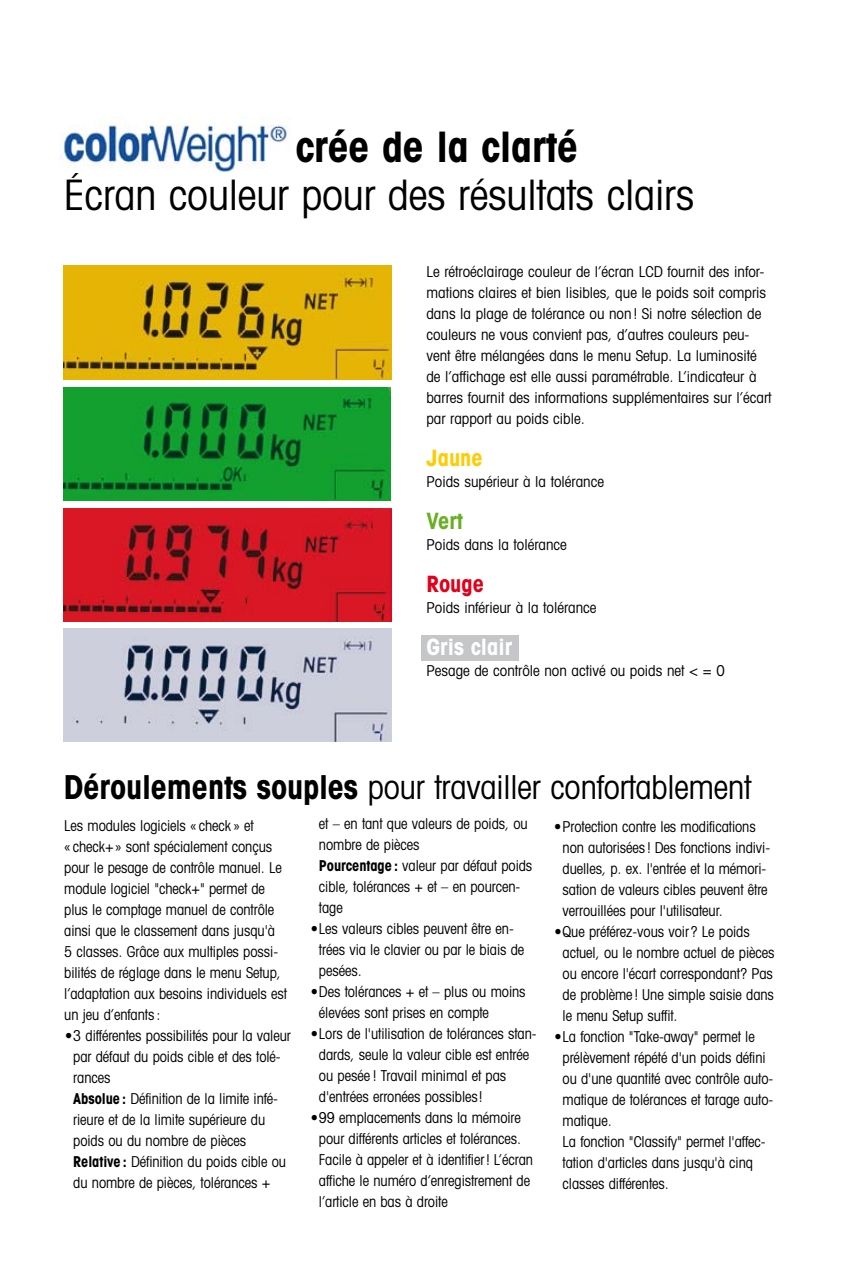
<style>
.page{position:relative;width:851px;height:1263px;background:#fff}
.page>*{position:absolute;margin:0;border:0;box-sizing:border-box;transform-origin:0 0}
.t1{font:condensed 42px "Avant Garde";letter-spacing:-.005em;color:#000}
.t2{font:700 condensed 42px "Avant Garde";letter-spacing:-.005em;color:#000}
.t3{font:condensed 33px "Avant Garde";letter-spacing:-.005em;color:#000}
.t4{font:700 condensed 22.5px "Avant Garde";color:#fff}
.t5{font:700 condensed 22.5px "Avant Garde";color:#fecc00}
.t6{font:700 condensed 22.5px "Avant Garde";color:#e2001a}
.t7{font:700 condensed 22.5px "Avant Garde";color:#69af23}
.t8{font:condensed 15px/21px "Avant Garde";letter-spacing:-.005em;color:#000;scale:.96 1}
.t9{font:condensed 15px/21px "Avant Garde";letter-spacing:-.005em;color:#000}
.s1{font-weight:700}
</style>
<div class="page">
<div style="left:421px;top:635px;width:97px;height:25px;background:#c5c6c8"></div>
<img style="left:64px;top:266px;width:327px;height:113px">
<img style="left:64px;top:387px;width:327px;height:113px">
<img style="left:64px;top:508px;width:327px;height:114px">
<img style="left:64px;top:628px;width:327px;height:114px">
<img style="left:61px;top:122px;width:227px;height:51px">
<h1 class="t2" style="left:295px;top:120px;width:284px">crée de la clarté</h1>
<h1 class="t1" style="left:64px;top:169px;width:632px">Écran couleur pour des résultats clairs</h1>
<p class="t9" style="left:426px;top:261px;width:346px">Le rétroéclairage couleur de l’écran LCD fournit des infor&shy;mations claires et bien lisibles, que le poids soit compris dans la plage de tolérance ou non ! Si notre sélection de couleurs ne vous convient pas, d’autres couleurs peu&shy;vent être mélangées dans le menu Setup. La luminosité de l’affichage est elle aussi paramétrable. L’indicateur à barres fournit des informations supplémentaires sur l’écart par rapport au poids cible.</p>
<h3 class="t5" style="left:426px;top:444px;width:58px">Jaune</h3>
<p class="t9" style="left:426px;top:471px;width:179px">Poids supérieur à la tolérance</p>
<h3 class="t7" style="left:426px;top:507px;width:38px">Vert</h3>
<p class="t9" style="left:426px;top:534px;width:142px">Poids dans la tolérance</p>
<h3 class="t6" style="left:426px;top:570px;width:59px">Rouge</h3>
<p class="t9" style="left:426px;top:597px;width:171px">Poids inférieur à la tolérance</p>
<h3 class="t4" style="left:426px;top:633px;width:87px">Gris clair</h3>
<p class="t9" style="left:426px;top:660px;width:299px">Pesage de contrôle non activé ou poids net &lt; = 0</p>
<h2 class="t3" style="left:64px;top:766px;width:688px"><span class="s1">Déroulements souples</span> pour travailler confortablement</h2>
<p class="t8" style="left:64px;top:815px;width:234px">Les modules logiciels « check » et<br>« check+» sont spécialement conçus pour le pesage de contrôle manuel. Le module logiciel "check+" permet de plus le comptage manuel de contrôle ainsi que le classement dans jusqu'à<br>5 classes. Grâce aux multiples possi&shy;bilités de réglage dans le menu Setup, l’adaptation aux besoins individuels est un jeu d’enfants :</p>
<p class="t8" style="left:73px;top:1025px;width:228px;text-indent:-8px">•3 différentes possibilités pour la valeur par défaut du poids cible et des tolé&shy;rances<br><span class="s1">Absolue :</span> Définition de la limite infé&shy;rieure et de la limite supérieure du poids ou du nombre de pièces<br><span class="s1">Relative :</span> Définition du poids cible ou du nombre de pièces, tolérances +</p>
<p class="t8" style="left:319px;top:813px;width:224px">et – en tant que valeurs de poids, ou nombre de pièces<br><span class="s1">Pourcentage :</span> valeur par défaut poids cible, tolérances + et – en pourcen&shy;tage</p>
<p class="t8" style="left:319px;top:918px;width:215px;text-indent:-8px">•Les valeurs cibles peuvent être en&shy;trées via le clavier ou par le biais de pesées.</p>
<p class="t8" style="left:319px;top:981px;width:217px;text-indent:-8px">•Des tolérances + et – plus ou moins élevées sont prises en compte</p>
<p class="t8" style="left:319px;top:1023px;width:228px;text-indent:-8px">•Lors de l'utilisation de tolérances stan&shy;dards, seule la valeur cible est entrée ou pesée ! Travail minimal et pas d'entrées erronées possibles !</p>
<p class="t8" style="left:319px;top:1107px;width:224px;text-indent:-8px">•99 emplacements dans la mémoire pour différents articles et tolérances.<br>Facile à appeler et à identifier ! L’écran affiche le numéro d’enregistrement de l’article en bas à droite</p>
<p class="t8" style="left:562px;top:816px;width:218px;text-indent:-8px">•Protection contre les modifications non autorisées ! Des fonctions indivi&shy;duelles, p. ex. l'entrée et la mémori&shy;sation de valeurs cibles peuvent être verrouillées pour l'utilisateur.</p>
<p class="t8" style="left:562px;top:921px;width:222px;text-indent:-8px">•Que préférez-vous voir ? Le poids actuel, ou le nombre actuel de pièces ou encore l'écart correspondant? Pas de problème ! Une simple saisie dans le menu Setup suffit.</p>
<p class="t8" style="left:562px;top:1026px;width:221px;text-indent:-8px">•La fonction "Take-away" permet le prélèvement répété d'un poids défini ou d'une quantité avec contrôle auto&shy;matique de tolérances et tarage auto&shy;matique.<br>La fonction "Classify" permet l'affec&shy;tation d'articles dans jusqu'à cinq classes différentes.</p>
</div>
